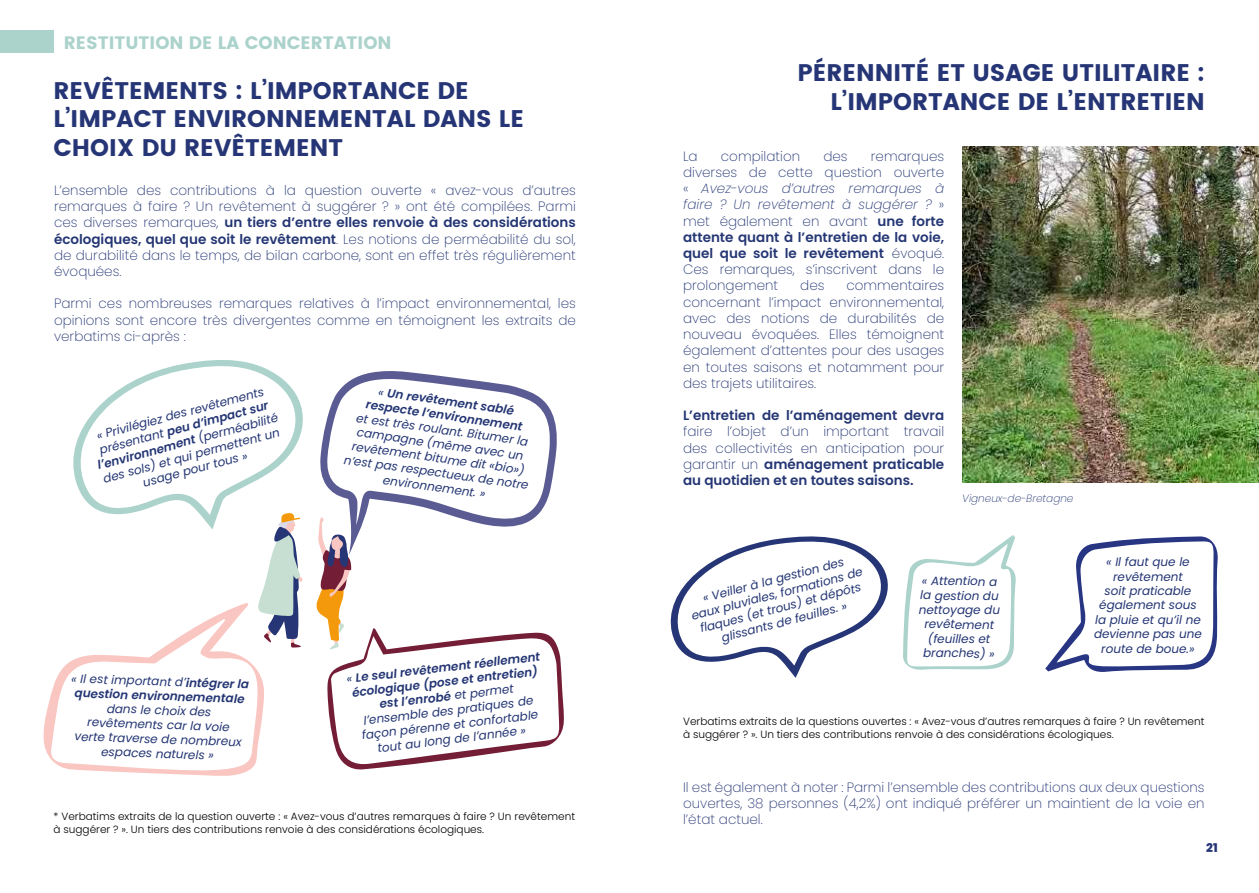
<style>
.page{position:relative;width:1259px;height:893px;background:#fff}
.page>*{position:absolute;margin:0;border:0;box-sizing:border-box;transform-origin:0 0}
.t1{font:24px/28.8px "Poppins";color:#253575}
.t2{font:18px "Poppins";color:#abd3cb}
.t3{font:200 13.5px/16.2px "Poppins";color:#243674;text-align:justify}
.t4{font:200 13.5px/16.2px "Poppins";color:#253575;text-align:justify}
.t5{font:600 13.5px "Poppins";color:#243674}
.t6{font:italic 12px/14.4px "Poppins";color:#243674;text-align:center}
.t7{font:italic 600 12px/14.4px "Poppins";color:#243674;text-align:center}
.t8{font:800 12px "Poppins";color:#253575}
.t9{font:300 10.5px/12.6px "Poppins";color:#000}
.t10{font:italic 200 10.5px "Poppins";color:#243674}
.s1{font-weight:600}
.s2{font-weight:400}
.s3{font-style:italic}
</style>
<div class="page">
<div style="left:0;top:31px;width:54px;height:22px;background:#abd3cb"></div>
<img style="left:962px;top:147px;width:297px;height:336px">
<svg style="left:670px;top:536px;width:218px;height:142px"></svg>
<svg style="left:1045px;top:536px;width:173px;height:136px"></svg>
<svg style="left:903px;top:535px;width:113px;height:135px"></svg>
<svg style="left:43px;top:360px;width:521px;height:416px"></svg>
<h2 class="t2" style="left:64px;top:32px;width:329px">RESTITUTION DE LA CONCERTATION</h2>
<h1 class="t1" style="left:54px;top:76px;width:472px">REVÊTEMENTS : L’IMPORTANCE DE<br>L’IMPACT ENVIRONNEMENTAL DANS LE<br>CHOIX DU REVÊTEMENT</h1>
<p class="t3" style="left:54px;top:182px;width:523px">L’ensemble des contributions à la question ouverte « avez-vous d’autres remarques à faire ? Un revêtement à suggérer ? » ont été compilées. Parmi ces diverses remarques, <span class="s1">un tiers d’entre elles renvoie à des considérations écologiques, quel que soit le revêtement</span>. Les notions de perméabilité du sol, de durabilité dans le temps, de bilan carbone, sont en effet très régulièrement évoquées.</p>
<p class="t3" style="left:54px;top:296px;width:523px">Parmi ces nombreuses remarques relatives à l’impact environnemental, les opinions sont encore très divergentes comme en témoignent les extraits de verbatims ci-après :</p>
<p class="t6" style="left:89px;top:430px;width:188px;rotate:-15deg">« Privilégiez des revêtements présentant <span class="s1">peu d’impact sur l’environnement</span> (perméabilité des sols) et qui permettent un usage pour tous »</p>
<p class="t7" style="left:369px;top:383px;width:159px;rotate:8deg"><span class="s2">«</span> Un revêtement sablé respecte l’environnement</p>
<p class="t6" style="left:351px;top:409px;width:188px;rotate:8deg">et est très roulant. Bitumer la campagne (même avec un revêtement bitume dit «bio») n’est pas respectueux de notre environnement. »</p>
<p class="t7" style="left:71px;top:671px;width:179px;rotate:2deg"><span class="s2">« Il est important d’</span>intégrer la question environnementale</p>
<p class="t6" style="left:76px;top:700px;width:169px;rotate:2deg">dans le choix des revêtements car la voie verte traverse de nombreux espaces naturels »</p>
<p class="t6" style="left:346px;top:672px;width:196px;rotate:-7deg">« <span class="s1">Le seul revêtement réellement écologique (pose et entretien) est l’enrobé</span> et permet l’ensemble des pratiques de façon pérenne et confortable tout au long de l’année »</p>
<p class="t9" style="left:54px;top:810px;width:523px">* Verbatims extraits de la question ouverte : « Avez-vous d’autres remarques à faire ? Un revêtement à suggérer ? ». Un tiers des contributions renvoie à des considérations écologiques.</p>
<h1 class="t1" style="left:797px;top:58px;width:409px;text-align:right">PÉRENNITÉ ET USAGE UTILITAIRE :<br>L’IMPORTANCE DE L’ENTRETIEN</h1>
<p class="t3" style="left:683px;top:148px;width:16px">La</p>
<p class="t3" style="left:721px;top:148px;width:81px">compilation</p>
<p class="t3" style="left:823px;top:148px;width:26px">des</p>
<p class="t3" style="left:683px;top:148px;width:263px;text-indent:188px">remarques diverses de cette question ouverte « <span class="s3">Avez-vous d’autres remarques à faire ? Un revêtement à suggérer ?</span> » met également en avant <span class="s1">une forte attente quant à l’entretien de la voie, quel que soit le revêtement</span> évoqué.<br>Ces remarques, s’inscrivent dans le prolongement</p>
<p class="t3" style="left:683px;top:278px;width:263px;text-indent:163px">commentaires concernant l’impact environnemental, avec des notions de durabilités de nouveau évoquées. Elles témoignent également d’attentes pour des usages en toutes saisons et notamment pour des trajets utilitaires.</p>
<p class="t5" style="left:683px;top:408px;width:263px">L’entretien de l’aménagement devra</p>
<p class="t3" style="left:683px;top:424px;width:263px">faire l’objet d’un important travail des collectivités en anticipation pour garantir un <span class="s1">aménagement praticable au quotidien et en toutes saisons.</span></p>
<p class="t3" style="left:800px;top:278px;width:26px">des</p>
<p class="t10" style="left:962px;top:492px;width:113px">Vigneux-de-Bretagne</p>
<p class="t6" style="left:686px;top:594px;width:178px;rotate:-14deg">« Veiller à la gestion des eaux pluviales, formations de flaques (et trous) et dépôts glissants de feuilles. »</p>
<p class="t6" style="left:1094px;top:555px;width:109px">« Il faut que le revêtement<br>soit praticable également sous la pluie et qu’il ne devienne pas une route de boue.»</p>
<p class="t6" style="left:918px;top:574px;width:83px">« Attention a la gestion du nettoyage du revêtement (feuilles et branches) »</p>
<p class="t9" style="left:683px;top:715px;width:523px">Verbatims extraits de la questions ouvertes : « Avez-vous d’autres remarques à faire ? Un revêtement à suggérer ? ». Un tiers des contributions renvoie à des considérations écologiques.</p>
<p class="t4" style="left:683px;top:779px;width:523px">Il est également à noter : Parmi l’ensemble des contributions aux deux questions ouvertes, 38 personnes (4,2%) ont indiqué préférer un maintient de la voie en l’état actuel.</p>
<p class="t8" style="left:1206px;top:840px;width:13px">21</p>
</div>
